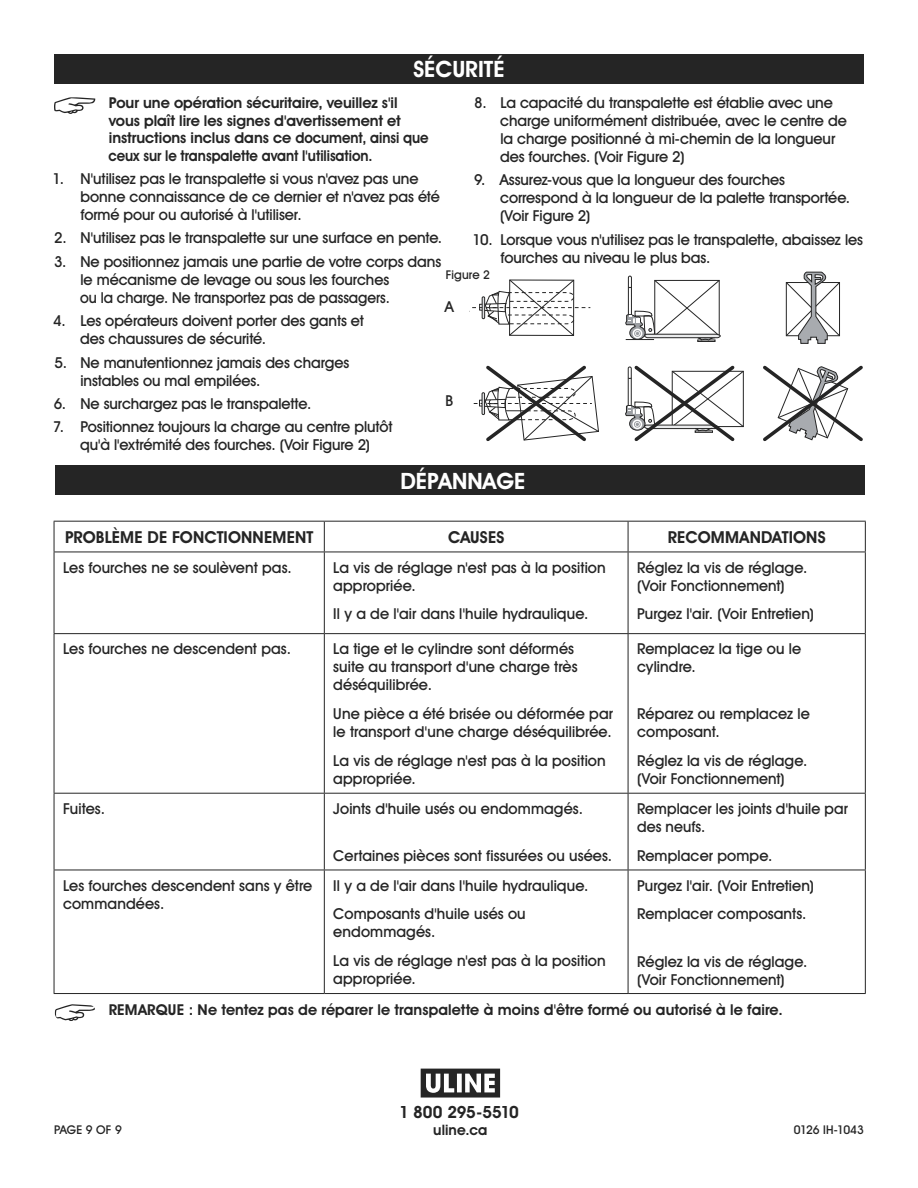
<style>
.page{position:relative;width:918px;height:1188px;background:#fff}
.page>*{position:absolute;margin:0;border:0;box-sizing:border-box;transform-origin:0 0}
.t1{font:700 22.5px "Uline Two Knine";color:#fff}
.t2{font:700 16.8px "Uline Two Knine";letter-spacing:-.015em;color:#252525}
.t3{font:700 16.5px "Uline Two Knine";letter-spacing:.01em;color:#252525}
.t4{font:15px/18px "Uline Two Knine";color:#252525}
.t5{font:700 15px/17.5px "Uline Two Knine";color:#252525}
.t6{font:700 14.4px "Uline Two Knine";letter-spacing:.01em;color:#252525}
.t7{font:12px "Uline Two Knine";color:#252525}
.t8{font:12px "Uline Two Knine";letter-spacing:-.02em;color:#252525}
.s1{font-weight:400}
</style>
<div class="page">
<svg style="left:54px;top:97px;width:41px;height:17px"></svg>
<div style="left:54px;top:54px;width:810px;height:30px;background:#252525"></div>
<div style="left:55px;top:465px;width:810px;height:30px;background:#252525"></div>
<svg style="left:786px;top:272px;width:54px;height:72px"></svg>
<svg style="left:472px;top:280px;width:118px;height:56px"></svg>
<div style="left:482px;top:297px;width:3px;height:22px;border:1px solid #252525"></div>
<div style="left:628px;top:276px;width:4px;height:42px;border:1px solid #252525;border-radius:2px"></div>
<svg style="left:625px;top:280px;width:96px;height:62px"></svg>
<svg style="left:474px;top:365px;width:125px;height:77px"></svg>
<svg style="left:625px;top:365px;width:119px;height:77px"></svg>
<svg style="left:763px;top:365px;width:100px;height:77px"></svg>
<svg style="left:421px;top:1069px;width:79px;height:29px"></svg>
<svg style="left:55px;top:1004px;width:40px;height:17px"></svg>
<hr style="left:324px;top:522px;width:1px;height:30px;background:#252525">
<hr style="left:324px;top:552px;width:1px;height:81px;background:#252525">
<hr style="left:324px;top:634px;width:1px;height:159px;background:#252525">
<hr style="left:324px;top:794px;width:1px;height:76px;background:#252525">
<hr style="left:324px;top:870px;width:1px;height:123px;background:#252525">
<hr style="left:628px;top:522px;width:1px;height:30px;background:#252525">
<hr style="left:628px;top:552px;width:1px;height:81px;background:#252525">
<hr style="left:628px;top:634px;width:1px;height:159px;background:#252525">
<hr style="left:628px;top:794px;width:1px;height:76px;background:#252525">
<hr style="left:628px;top:870px;width:1px;height:123px;background:#252525">
<hr style="left:54px;top:521px;width:270px;height:1px;background:#252525">
<hr style="left:54px;top:522px;width:1px;height:30px;background:#252525">
<hr style="left:324px;top:521px;width:304px;height:1px;background:#252525">
<hr style="left:628px;top:521px;width:238px;height:1px;background:#252525">
<hr style="left:865px;top:522px;width:1px;height:30px;background:#252525">
<hr style="left:54px;top:552px;width:270px;height:1px;background:#252525">
<hr style="left:324px;top:552px;width:304px;height:1px;background:#252525">
<hr style="left:628px;top:552px;width:238px;height:1px;background:#252525">
<hr style="left:54px;top:552px;width:1px;height:81px;background:#252525">
<hr style="left:865px;top:552px;width:1px;height:81px;background:#252525">
<hr style="left:54px;top:633px;width:270px;height:1px;background:#252525">
<hr style="left:54px;top:634px;width:1px;height:159px;background:#252525">
<hr style="left:324px;top:633px;width:304px;height:1px;background:#252525">
<hr style="left:628px;top:633px;width:238px;height:1px;background:#252525">
<hr style="left:865px;top:634px;width:1px;height:159px;background:#252525">
<hr style="left:54px;top:793px;width:270px;height:1px;background:#252525">
<hr style="left:54px;top:794px;width:1px;height:76px;background:#252525">
<hr style="left:324px;top:793px;width:304px;height:1px;background:#252525">
<hr style="left:628px;top:793px;width:238px;height:1px;background:#252525">
<hr style="left:865px;top:794px;width:1px;height:76px;background:#252525">
<hr style="left:54px;top:870px;width:270px;height:1px;background:#252525">
<hr style="left:54px;top:870px;width:1px;height:123px;background:#252525">
<hr style="left:324px;top:870px;width:304px;height:1px;background:#252525">
<hr style="left:628px;top:870px;width:238px;height:1px;background:#252525">
<hr style="left:865px;top:870px;width:1px;height:123px;background:#252525">
<hr style="left:54px;top:993px;width:270px;height:1px;background:#252525">
<hr style="left:324px;top:993px;width:304px;height:1px;background:#252525">
<hr style="left:628px;top:993px;width:238px;height:1px;background:#252525">
<h1 class="t1" style="left:413px;top:56px;width:93px">SÉCURITÉ</h1>
<p class="t4" style="left:500px;top:94px;width:348px;text-indent:-26px">8. La capacité du transpalette est établie avec une charge uniformément distribuée, avec le centre de la charge positionné à mi-chemin de la longueur des fourches. (Voir Figure 2)</p>
<p class="t4" style="left:500px;top:171px;width:352px;text-indent:-26px">9. Assurez-vous que la longueur des fourches correspond à la longueur de la palette transportée. (Voir Figure 2)</p>
<p class="t4" style="left:500px;top:230px;width:364px;text-indent:-28px">10. Lorsque vous n'utilisez pas le transpalette, abaissez les fourches au niveau le plus bas.</p>
<p class="t5" style="left:108px;top:94px;width:322px">Pour une opération sécuritaire, veuillez s'il vous plaît lire les signes d'avertissement et instructions inclus dans ce document, ainsi que ceux sur le transpalette avant l'utilisation.</p>
<p class="t4" style="left:80px;top:170px;width:361px;text-indent:-28px">1. N'utilisez pas le transpalette si vous n'avez pas une bonne connaissance de ce dernier et n'avez pas été formé pour ou autorisé à l'utiliser.</p>
<p class="t4" style="left:54px;top:229px;width:390px">2. N'utilisez pas le transpalette sur une surface en pente.</p>
<p class="t4" style="left:80px;top:252px;width:363px;text-indent:-26px">3. Ne positionnez jamais une partie de votre corps dans le mécanisme de levage ou sous les fourches<br>ou la charge. Ne transportez pas de passagers.</p>
<p class="t4" style="left:80px;top:312px;width:285px;text-indent:-27px">4. Les opérateurs doivent porter des gants et des chaussures de sécurité.</p>
<p class="t4" style="left:81px;top:353px;width:270px;text-indent:-26px">5. Ne manutentionnez jamais des charges instables ou mal empilées.</p>
<p class="t4" style="left:54px;top:395px;width:259px">6. Ne surchargez pas le transpalette.</p>
<p class="t4" style="left:53px;top:418px;width:341px;text-align:center">7. Positionnez toujours la charge au centre plutôt qu'à l'extrémité des fourches. (Voir Figure 2)</p>
<p class="t7" style="left:446px;top:267px;width:46px">Figure 2</p>
<p class="t4" style="left:445px;top:298px;width:11px">A</p>
<p class="t4" style="left:446px;top:392px;width:9px">B</p>
<h1 class="t1" style="left:400px;top:468px;width:126px">DÉPANNAGE</h1>
<p class="t3" style="left:65px;top:527px;width:250px">PROBLÈME DE FONCTIONNEMENT</p>
<p class="t3" style="left:448px;top:527px;width:58px">CAUSES</p>
<p class="t3" style="left:668px;top:527px;width:159px">RECOMMANDATIONS</p>
<p class="t4" style="left:63px;top:558px;width:230px">Les fourches ne se soulèvent pas.</p>
<p class="t4" style="left:333px;top:558px;width:274px">La vis de réglage n'est pas à la position appropriée.</p>
<p class="t4" style="left:333px;top:605px;width:257px">Il y a de l'air dans l'huile hydraulique.</p>
<p class="t4" style="left:637px;top:558px;width:172px">Réglez la vis de réglage. (Voir Fonctionnement)</p>
<p class="t4" style="left:637px;top:605px;width:178px">Purgez l'air. (Voir Entretien)</p>
<p class="t4" style="left:63px;top:640px;width:230px">Les fourches ne descendent pas.</p>
<p class="t4" style="left:333px;top:640px;width:246px">La tige et le cylindre sont déformés suite au transport d'une charge très déséquilibrée.</p>
<p class="t4" style="left:333px;top:705px;width:281px">Une pièce a été brisée ou déformée par le transport d'une charge déséquilibrée.</p>
<p class="t4" style="left:333px;top:751px;width:274px">La vis de réglage n'est pas à la position appropriée.</p>
<p class="t4" style="left:63px;top:799px;width:43px">Fuites.</p>
<p class="t4" style="left:333px;top:799px;width:251px">Joints d'huile usés ou endommagés.</p>
<p class="t4" style="left:333px;top:846px;width:280px">Certaines pièces sont fissurées ou usées.</p>
<p class="t4" style="left:63px;top:876px;width:251px">Les fourches descendent sans y être commandées.</p>
<p class="t4" style="left:333px;top:871px;width:257px;line-height:28.8px">Il y a de l'air dans l'huile hydraulique.<br>Composants d'huile usés ou</p>
<p class="t4" style="left:333px;top:917px;width:274px;line-height:28.8px">endommagés.<br>La vis de réglage n'est pas à la position</p>
<p class="t4" style="left:333px;top:970px;width:84px">appropriée.</p>
<p class="t4" style="left:637px;top:640px;width:166px">Remplacez la tige ou le cylindre.</p>
<p class="t4" style="left:637px;top:705px;width:174px">Réparez ou remplacez le composant.</p>
<p class="t4" style="left:637px;top:752px;width:172px">Réglez la vis de réglage. (Voir Fonctionnement)</p>
<p class="t4" style="left:637px;top:799px;width:212px">Remplacer les joints d'huile par des neufs.</p>
<p class="t4" style="left:637px;top:846px;width:137px">Remplacer pompe.</p>
<p class="t4" style="left:637px;top:871px;width:178px;line-height:28.8px">Purgez l'air. (Voir Entretien)<br>Remplacer composants.</p>
<p class="t4" style="left:637px;top:952px;width:172px">Réglez la vis de réglage. (Voir Fonctionnement)</p>
<p class="t5" style="left:109px;top:1001px;width:676px">REMARQUE : Ne tentez pas de réparer le transpalette à moins d<span class="s1">'</span>être formé ou autorisé à le faire.</p>
<p class="t2" style="left:399px;top:1102px;width:121px">1 800 295-5510</p>
<p class="t6" style="left:433px;top:1121px;width:56px">uline.ca</p>
<p class="t7" style="left:54px;top:1122px;width:69px">PAGE 9 OF 9</p>
<p class="t8" style="left:794px;top:1122px;width:72px">0126 IH-1043</p>
</div>
